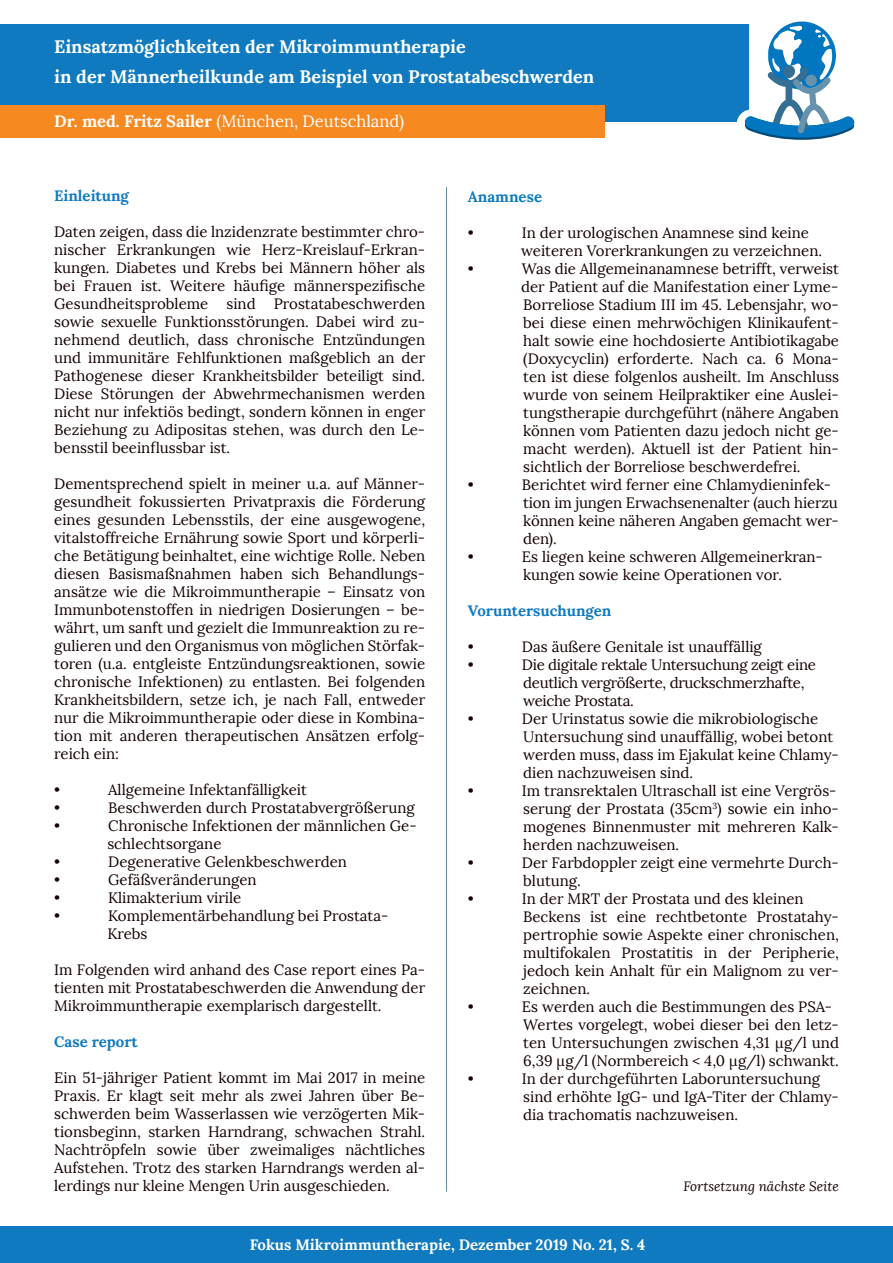
<style>
.page{position:relative;width:893px;height:1263px;background:#fff}
.page>*{position:absolute;margin:0;border:0;box-sizing:border-box;transform-origin:0 0}
.t1{font:700 18px/30.2px "Lora";color:#fff}
.t2{font:16.5px "Lora";color:#fff}
.t3{font:15px/18px "Lora";color:#150000}
.t4{font:15px/18px "Lora";letter-spacing:-.02em;color:#150000}
.t5{font:700 15px "Lora";color:#107ac0}
.t6{font:700 15px "Lora";color:#fff}
.t7{font:italic 13.5px "Lora";color:#150000}
.s1{font-weight:700}
</style>
<div class="page">
<div style="left:0;top:24px;width:748px;height:98px;background:#107ac0"></div>
<div style="left:0;top:105px;width:605px;height:33px;background:#f6891f"></div>
<div style="left:737px;top:109px;width:29px;height:29px;background:#fff;border-radius:50%"></div>
<svg style="left:744px;top:22px;width:111px;height:118px"></svg>
<hr style="left:446px;top:187px;width:1px;height:1005px;background:#628ea7">
<div style="left:0;top:1227px;width:893px;height:36px;background:#107ac0"></div>
<p class="t1" style="left:54px;top:34px;width:542px">Einsatzmöglichkeiten der Mikroimmuntherapie<br>in der Männerheilkunde am Beispiel von Prostatabeschwerden</p>
<p class="t2" style="left:54px;top:115px;width:352px"><span class="s1">Dr. med. Fritz Sailer</span> (München, Deutschland)</p>
<p class="t5" style="left:54px;top:190px;width:76px">Einleitung</p>
<p class="t3" style="left:54px;top:224px;width:372px;text-align:justify">Daten zeigen, dass die lnzidenzrate bestimmter chro&shy;nischer Erkrankungen wie Herz-Kreislauf-Erkran&shy;kungen. Diabetes und Krebs bei Männern höher als bei Frauen ist. Weitere häufige männerspezifische Gesundheitsprobleme sind Prostatabeschwerden sowie sexuelle Funktionsstörungen. Dabei wird zu&shy;nehmend deutlich, dass chronische Entzündungen und immunitäre Fehlfunktionen maßgeblich an der Pathogenese dieser Krankheitsbilder beteiligt sind.<br>Diese Störungen der Abwehrmechanismen werden nicht nur infektiös bedingt, sondern können in enger Beziehung zu Adipositas stehen, was durch den Le&shy;bensstil beeinflussbar ist.</p>
<p class="t3" style="left:54px;top:475px;width:372px;text-align:justify">Dementsprechend spielt in meiner u.a. auf Männer&shy;gesundheit fokussierten Privatpraxis die Förderung eines gesunden Lebensstils, der eine ausgewogene, vitalstoffreiche Ernährung sowie Sport und körperli&shy;che Betätigung beinhaltet, eine wichtige Rolle. Neben diesen Basismaßnahmen haben sich Behandlungs&shy;ansätze wie die Mikroimmuntherapie – Einsatz von Immunbotenstoffen in niedrigen Dosierungen – be&shy;währt, um sanft und gezielt die Immunreaktion zu re&shy;gulieren und den Organismus von möglichen Störfak&shy;toren (u.a. entgleiste Entzündungsreaktionen, sowie chronische Infektionen) zu entlasten. Bei folgenden Krankheitsbildern, setze ich, je nach Fall, entweder nur die Mikroimmuntherapie oder diese in Kombina&shy;tion mit anderen therapeutischen Ansätzen erfolg&shy;reich ein:</p>
<p class="t3" style="left:54px;top:782px;width:8px">•</p>
<p class="t3" style="left:108px;top:782px;width:200px">Allgemeine Infektanfälligkeit</p>
<p class="t3" style="left:54px;top:799px;width:8px">•</p>
<p class="t3" style="left:108px;top:799px;width:308px">Beschwerden durch Prostatabvergrößerung</p>
<p class="t3" style="left:54px;top:818px;width:8px">•</p>
<p class="t3" style="left:107px;top:818px;width:311px">Chronische Infektionen der männlichen Ge&shy;schlechtsorgane</p>
<p class="t3" style="left:54px;top:853px;width:8px">•</p>
<p class="t3" style="left:108px;top:853px;width:240px">Degenerative Gelenkbeschwerden</p>
<p class="t3" style="left:54px;top:871px;width:8px">•</p>
<p class="t3" style="left:108px;top:871px;width:150px">Gefäßveränderungen</p>
<p class="t3" style="left:54px;top:889px;width:8px">•</p>
<p class="t3" style="left:108px;top:889px;width:135px">Klimakterium virile</p>
<p class="t3" style="left:54px;top:907px;width:8px">•</p>
<p class="t3" style="left:107px;top:907px;width:283px">Komplementärbehandlung bei Prostata-<br>Krebs</p>
<p class="t3" style="left:54px;top:961px;width:372px;text-align:justify">Im Folgenden wird anhand des Case report eines Pa&shy;tienten mit Prostatabeschwerden die Anwendung der Mikroimmuntherapie exemplarisch dargestellt.</p>
<p class="t5" style="left:54px;top:1036px;width:85px">Case report</p>
<p class="t3" style="left:54px;top:1069px;width:372px;text-align:justify">Ein 51-jähriger Patient kommt im Mai 2017 in meine Praxis. Er klagt seit mehr als zwei Jahren über Be&shy;schwerden beim Wasserlassen wie verzögerten Mik&shy;tionsbeginn, starken Harndrang, schwachen Strahl.<br>Nachtröpfeln sowie über zweimaliges nächtliches Aufstehen. Trotz des starken Harndrangs werden al&shy;lerdings nur kleine Mengen Urin ausgeschieden.</p>
<p class="t5" style="left:468px;top:191px;width:76px">Anamnese</p>
<p class="t3" style="left:468px;top:226px;width:8px">•</p>
<p class="t3" style="left:521px;top:226px;width:303px">In der urologischen Anamnese sind keine weiteren Vorerkrankungen zu verzeichnen.</p>
<p class="t3" style="left:468px;top:260px;width:8px">•</p>
<p class="t3" style="left:521px;top:260px;width:319px;text-align:justify">Was die Allgemeinanamnese betrifft, verweist der Patient auf die Manifestation einer Lyme-Borreliose Stadium III im 45. Lebensjahr, wo&shy;bei diese einen mehrwöchigen Klinikaufent&shy;halt sowie eine hochdosierte Antibiotikagabe (Doxycyclin) erforderte. Nach ca. 6 Mona&shy;ten ist diese folgenlos ausheilt. Im Anschluss wurde von seinem Heilpraktiker eine Auslei&shy;tungstherapie durchgeführt (nähere Angaben können vom Patienten dazu jedoch nicht ge&shy;macht werden). Aktuell ist der Patient hin&shy;sichtlich der Borreliose beschwerdefrei.</p>
<p class="t3" style="left:468px;top:476px;width:8px">•</p>
<p class="t3" style="left:522px;top:476px;width:318px">Berichtet wird ferner eine Chlamydieninfek&shy;tion im jungen Erwachsenenalter (auch hierzu können keine näheren Angaben gemacht wer&shy;den).</p>
<p class="t3" style="left:468px;top:550px;width:8px">•</p>
<p class="t3" style="left:522px;top:550px;width:302px">Es liegen keine schweren Allgemeinerkran&shy;kungen sowie keine Operationen vor.</p>
<p class="t5" style="left:468px;top:605px;width:145px">Voruntersuchungen</p>
<p class="t3" style="left:468px;top:640px;width:8px">•</p>
<p class="t3" style="left:522px;top:640px;width:241px">Das äußere Genitale ist unauffällig</p>
<p class="t3" style="left:468px;top:658px;width:8px">•</p>
<p class="t4" style="left:522px;top:658px;width:295px">Die digitale rektale Untersuchung zeigt eine deutlich vergrößerte, druckschmerzhafte, weiche Prostata.</p>
<p class="t3" style="left:468px;top:712px;width:8px">•</p>
<p class="t3" style="left:522px;top:712px;width:318px">Der Urinstatus sowie die mikrobiologische Untersuchung sind unauffällig, wobei betont werden muss, dass im Ejakulat keine Chlamy&shy;dien nachzuweisen sind.</p>
<p class="t3" style="left:468px;top:784px;width:8px">•</p>
<p class="t3" style="left:522px;top:784px;width:318px">Im transrektalen Ultraschall ist eine Vergrös&shy;serung der Prostata (35cm<sup>3</sup>) sowie ein inho&shy;mogenes Binnenmuster mit mehreren Kalk&shy;herden nachzuweisen.</p>
<p class="t3" style="left:468px;top:854px;width:8px">•</p>
<p class="t3" style="left:522px;top:854px;width:318px">Der Farbdoppler zeigt eine vermehrte Durch&shy;blutung.</p>
<p class="t3" style="left:468px;top:890px;width:8px">•</p>
<p class="t3" style="left:522px;top:890px;width:318px">In der MRT der Prostata und des kleinen Beckens ist eine rechtbetonte Prostatahy&shy;pertrophie sowie Aspekte einer chronischen, multifokalen Prostatitis in der Peripherie, jedoch kein Anhalt für ein Malignom zu ver&shy;zeichnen.</p>
<p class="t3" style="left:468px;top:998px;width:8px">•</p>
<p class="t3" style="left:522px;top:998px;width:318px">Es werden auch die Bestimmungen des PSA-Wertes vorgelegt, wobei dieser bei den letz&shy;ten Untersuchungen zwischen 4,31 µg/l und 6,39 µg/l (Normbereich &lt; 4,0 µg/l) schwankt.</p>
<p class="t3" style="left:468px;top:1070px;width:8px">•</p>
<p class="t3" style="left:522px;top:1070px;width:318px">In der durchgeführten Laboruntersuchung sind erhöhte IgG- und IgA-Titer der Chlamy&shy;dia trachomatis nachzuweisen.</p>
<p class="t7" style="left:683px;top:1180px;width:157px">Fortsetzung nächste Seite</p>
<p class="t6" style="left:250px;top:1239px;width:397px">Fokus Mikroimmuntherapie, Dezember 2019 No. 21, S. 4</p>
</div>
